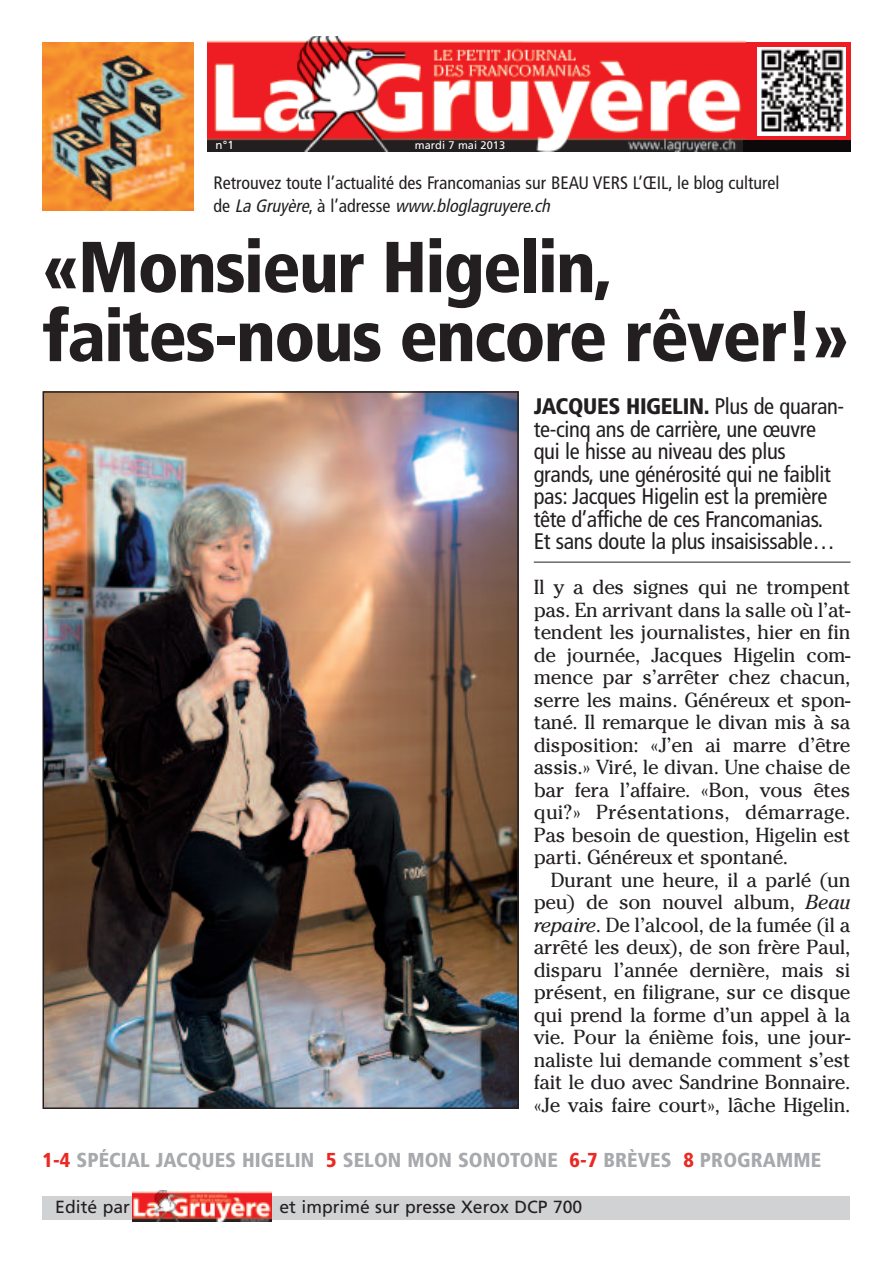
<style>
.page{position:relative;width:893px;height:1263px;background:#fff}
.page>*{position:absolute;margin:0;border:0;box-sizing:border-box;transform-origin:0 0}
.t1{font:900 condensed 72px/69px "Frutiger";letter-spacing:-.025em;color:#231f20}
.t2{font:condensed 22.5px/22.5px "Frutiger";letter-spacing:-.015em;color:#231f20}
.t3{font:20.25px/22.5px "Cheltenham";letter-spacing:-.015em;color:#231f20;text-align:justify}
.t4{font:900 condensed 20.1px "Frutiger";letter-spacing:.005em;color:#a8a9ad}
.t5{font:condensed 18px/22.5px "Frutiger";color:#231f20}
.t6{font:17.55px "Frutiger";color:#231f20}
.t7{font:11.7px "Frutiger";color:#fff}
.t8{font:11.1px "Frutiger";color:#fff}
.s1{font-style:italic}
.s2{font-weight:900}
.s3{color:#ea2924}
</style>
<div class="page">
<div style="left:746px;top:43px;width:104px;height:100px;background:#ee1d23"></div>
<div style="left:43px;top:1196px;width:807px;height:23px;background:#d1d2d4"></div>
<img style="left:132px;top:1190px;width:140px;height:31px">
<img style="left:208px;top:36px;width:538px;height:116px">
<img style="left:43px;top:43px;width:150px;height:167px">
<hr style="left:534px;top:562px;width:316px;height:1px;background:#231f20">
<img style="left:46px;top:394px;width:470px;height:712px">
<div style="left:43px;top:391px;width:476px;height:718px;border:2px solid #231f20"></div>
<img style="left:757px;top:47px;width:88px;height:89px">
<div style="left:743px;top:140px;width:107px;height:11px;background:#0d090a"></div>
<p class="t7" style="left:216px;top:140px;width:20px">n°1</p>
<p class="t8" style="left:415px;top:141px;width:92px">mardi 7 mai 2013</p>
<p class="t5" style="left:213px;top:173px;width:567px">Retrouvez toute l’actualité des Francomanias sur BEAU VERS L’ŒIL, le blog culturel d e <span class="s1">La Gruyère</span>, à l ’ a d r e s s e <span class="s1">www.bloglagruyere.ch</span></p>
<h1 class="t1" style="left:43px;top:238px;width:808px">«Monsieur Higelin, faites-nous encore rêver!»</h1>
<p class="t2" style="left:534px;top:397px;width:312px"><span class="s2">JACQUES HIGELIN.</span> Plus de quaran&shy;te-cinq ans de carrière, une œuvre qui le hisse au niveau des plus grands, une générosité qui ne faiblit pas: Jacques Higelin est la première tête d’affiche de ces Francomanias.<br>Et sans doute la plus insaisissable…</p>
<p class="t3" style="left:534px;top:576px;width:318px">Il y a des signes qui ne trompent pas. En arrivant dans la salle où l’at&shy;tendent les journalistes, hier en fin de journée, Jacques Higelin com&shy;mence par s’arrêter chez chacun, serre les mains. Généreux et spon&shy;tané. Il remarque le divan mis à sa disposition: «J’en ai marre d’être assis.» Viré, le divan. Une chaise de bar fera l’affaire. «Bon, vous êtes qui?» Présentations, démarrage.<br>Pas besoin de question, Higelin est parti. Généreux et spontané.</p>
<p class="t3" style="left:534px;top:868px;width:318px;text-indent:17px">Durant une heure, il a parlé (un peu) de son nouvel album, <span class="s1">Beau repaire</span>. De l’alcool, de la fumée (il a arrêté les deux), de son frère Paul, disparu l’année dernière, mais si présent, en filigrane, sur ce disque qui prend la forme d’un appel à la vie. Pour la énième fois, une jour&shy;naliste lui demande comment s’est fait le duo avec Sandrine Bonnaire. «Je vais faire court», lâche Higelin.</p>
<p class="t4" style="left:43px;top:1152px;width:780px"><span class="s3">1-4</span> SPÉCIAL JACQUES HIGELIN <span class="s3">5</span> SELON MON SONOTONE <span class="s3">6-7</span> BRÈVES <span class="s3">8</span> PROGRAMME</p>
<p class="t6" style="left:55px;top:1199px;width:76px">Edité par</p>
<p class="t6" style="left:279px;top:1199px;width:304px">et imprimé sur presse Xerox DCP 700</p>
</div>
